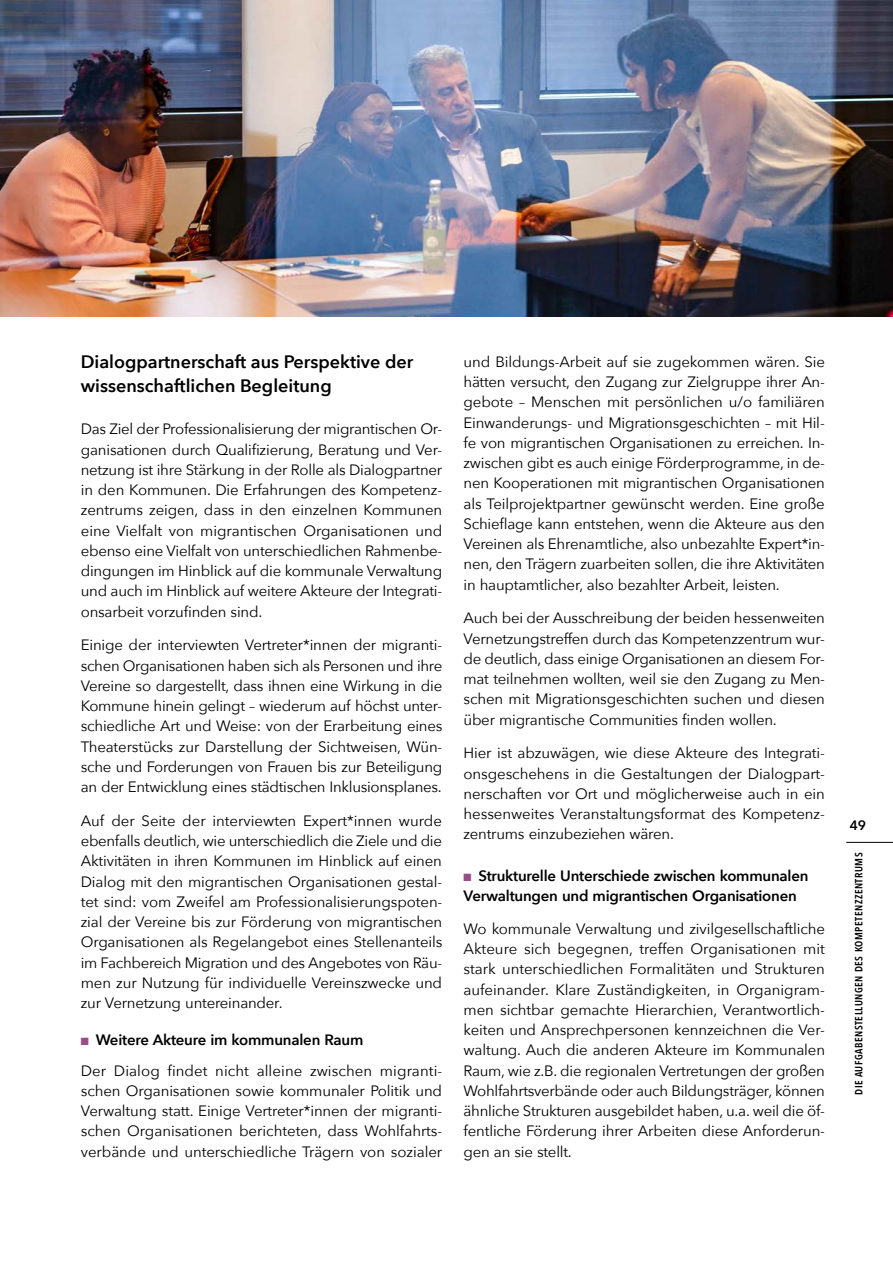
<style>
.page{position:relative;width:893px;height:1263px;background:#fff}
.page>*{position:absolute;margin:0;border:0;box-sizing:border-box;transform-origin:0 0}
.H3_normal{font:600 18px/24px "Avenir Next";color:#000}
.P_normal{font:15px/20.2px "Avenir Next";letter-spacing:-.015em;color:#000;text-align:justify}
.t1{font:600 15px/20.2px "Avenir Next";letter-spacing:-.015em;color:#000}
.t2{font:600 13.5px "Avenir Next LT Pro";color:#000}
.t3{font:600 10.5px "Avenir Next Condensed";letter-spacing:.05em;color:#000}
.s1{color:#984d88}
</style>
<div class="page">
<img style="left:0;top:0;width:893px;height:316px">
<hr style="left:846px;top:842px;width:47px;height:1px;background:#000">
<h3 class="H3_normal" style="left:81px;top:349px;width:334px">Dialogpartnerschaft aus Perspektive der wissenschaftlichen Begleitung</h3>
<p class="P_normal" style="left:81px;top:418px;width:363px">Das Ziel der Professionalisierung der migrantischen Or&shy;ganisationen durch Qualifizierung, Beratung und Ver&shy;netzung ist ihre Stärkung in der Rolle als Dialogpartner in den Kommunen. Die Erfahrungen des Kompetenz&shy;zentrums zeigen, dass in den einzelnen Kommunen eine Vielfalt von migrantischen Organisationen und ebenso eine Vielfalt von unterschiedlichen Rahmenbe&shy;dingungen im Hinblick auf die kommunale Verwaltung und auch im Hinblick auf weitere Akteure der Integrati&shy;onsarbeit vorzufinden sind.</p>
<p class="P_normal" style="left:81px;top:634px;width:363px">Einige der interviewten Vertreter*innen der migranti&shy;schen Organisationen haben sich als Personen und ihre Vereine so dargestellt, dass ihnen eine Wirkung in die Kommune hinein gelingt – wiederum auf höchst unter&shy;schiedliche Art und Weise: von der Erarbeitung eines Theaterstücks zur Darstellung der Sichtweisen, Wün&shy;sche und Forderungen von Frauen bis zur Beteiligung an der Entwicklung eines städtischen Inklusionsplanes.</p>
<p class="P_normal" style="left:81px;top:810px;width:363px">Auf der Seite der interviewten Expert*innen wurde ebenfalls deutlich, wie unterschiedlich die Ziele und die Aktivitäten in ihren Kommunen im Hinblick auf einen Dialog mit den migrantischen Organisationen gestal&shy;tet sind: vom Zweifel am Professionalisierungspoten&shy;zial der Vereine bis zur Förderung von migrantischen Organisationen als Regelangebot eines Stellenanteils im Fachbereich Migration und des Angebotes von Räu&shy;men zur Nutzung für individuelle Vereinszwecke und zur Vernetzung untereinander.</p>
<p class="t1" style="left:81px;top:1030px;width:284px"><span class="s1">■</span> Weitere Akteure im kommunalen Raum</p>
<p class="P_normal" style="left:81px;top:1060px;width:363px">Der Dialog findet nicht alleine zwischen migranti&shy;schen Organisationen sowie kommunaler Politik und Verwaltung statt. Einige Vertreter*innen der migranti&shy;schen Organisationen berichteten, dass Wohlfahrts&shy;verbände und unterschiedliche Trägern von sozialer</p>
<p class="P_normal" style="left:463px;top:351px;width:363px">und Bildungs-Arbeit auf sie zugekommen wären. Sie hätten versucht, den Zugang zur Zielgruppe ihrer An&shy;gebote – Menschen mit persönlichen u/o familiären Einwanderungs- und Migrationsgeschichten – mit Hil&shy;fe von migrantischen Organisationen zu erreichen. In&shy;zwischen gibt es auch einige Förderprogramme, in de&shy;nen Kooperationen mit migrantischen Organisationen als Teilprojektpartner gewünscht werden. Eine große Schieflage kann entstehen, wenn die Akteure aus den Vereinen als Ehrenamtliche, also unbezahlte Expert*in&shy;nen, den Trägern zuarbeiten sollen, die ihre Aktivitäten in hauptamtlicher, also bezahlter Arbeit, leisten.</p>
<p class="P_normal" style="left:463px;top:607px;width:363px">Auch bei der Ausschreibung der beiden hessenweiten Vernetzungstreffen durch das Kompetenzzentrum wur&shy;de deutlich, dass einige Organisationen an diesem For&shy;mat teilnehmen wollten, weil sie den Zugang zu Men&shy;schen mit Migrationsgeschichten suchen und diesen über migrantische Communities finden wollen.</p>
<p class="P_normal" style="left:463px;top:742px;width:363px">Hier ist abzuwägen, wie diese Akteure des Integrati&shy;onsgeschehens in die Gestaltungen der Dialogpart&shy;nerschaften vor Ort und möglicherweise auch in ein hessenweites Veranstaltungsformat des Kompetenz&shy;zentrums einzubeziehen wären.</p>
<p class="t1" style="left:463px;top:865px;width:346px"><span class="s1">■</span> Strukturelle Unterschiede zwischen kommunalen<br>Verwaltungen und migrantischen Organisationen</p>
<p class="P_normal" style="left:463px;top:918px;width:363px">Wo kommunale Verwaltung und zivilgesellschaftliche Akteure sich begegnen, treffen Organisationen mit stark unterschiedlichen Formalitäten und Strukturen aufeinander. Klare Zuständigkeiten, in Organigram&shy;men sichtbar gemachte Hierarchien, Verantwortlich&shy;keiten und Ansprechpersonen kennzeichnen die Ver&shy;waltung. Auch die anderen Akteure im Kommunalen Raum, wie z.B. die regionalen Vertretungen der großen Wohlfahrtsverbände oder auch Bildungsträger, können ähnliche Strukturen ausgebildet haben, u.a. weil die öf&shy;fentliche Förderung ihrer Arbeiten diese Anforderun&shy;gen an sie stellt.</p>
<p class="t2" style="left:850px;top:817px;width:18px">49</p>
<p class="t3" style="left:850px;top:1095px;width:243px;rotate:-90deg">DIE AU FGABENSTELLUNGEN DES KOMPETENZZENTRUMS</p>
</div>
